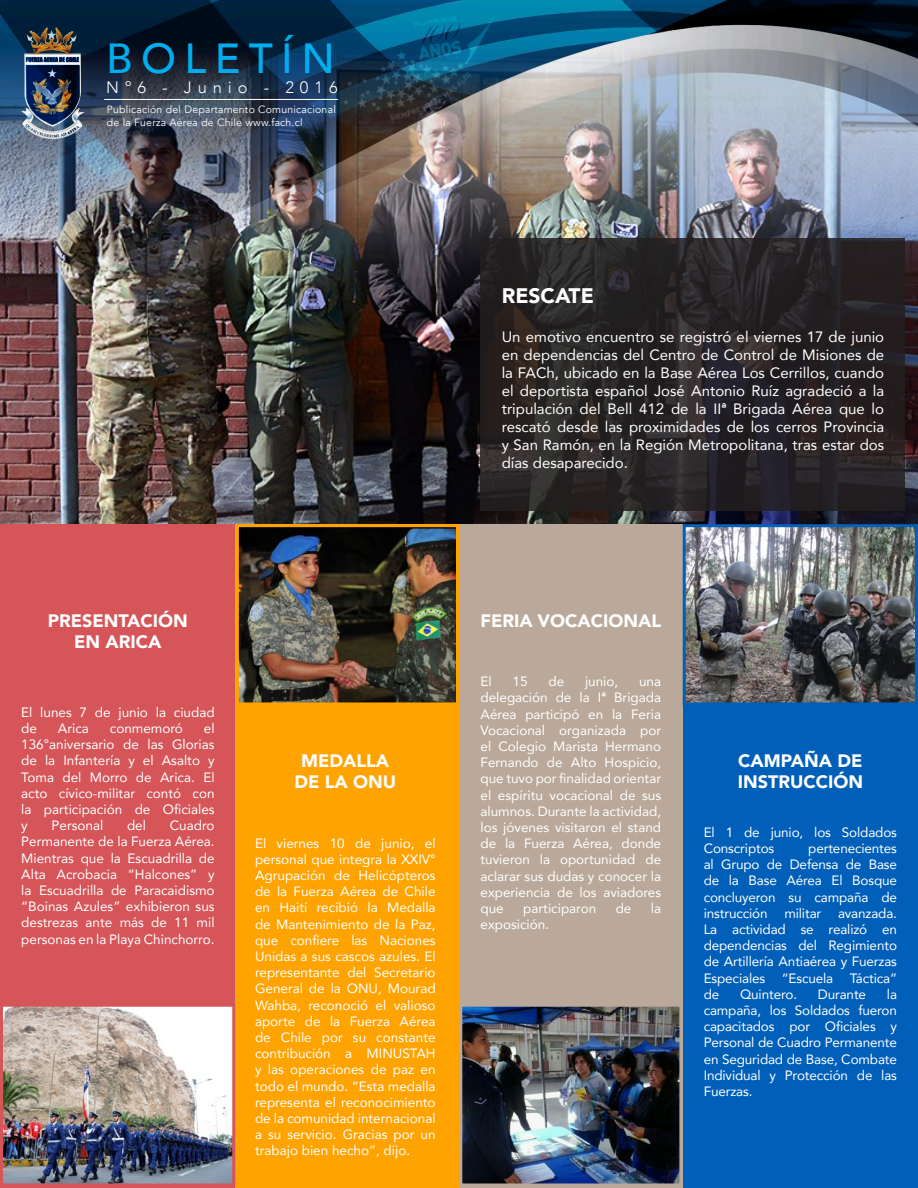
<style>
.page{position:relative;width:918px;height:1188px;background:#fff}
.page>*{position:absolute;margin:0;border:0;box-sizing:border-box;transform-origin:0 0}
.t1{font:500 42px "Avenir";letter-spacing:.2em;color:#00aeef}
.t2{font:900 21px "Avenir";color:#fff}
.t3{font:900 18px/21.6px "Avenir";color:#fff}
.t4{font:300 16.5px "Avenir";letter-spacing:.36em;color:#fff}
.t5{font:15px/18px "Avenir";color:#fff;text-align:justify}
.t6{font:13.5px/16.2px "Avenir";color:#fff;text-align:justify}
.t7{font:10.5px/12.6px "Avenir";letter-spacing:.02em;color:#fff}
</style>
<div class="page">
<div style="left:683px;top:524px;width:235px;height:664px;background:#005fb9"></div>
<img style="left:0;top:344px;width:918px;height:180px">
<div style="left:0;top:524px;width:235px;height:664px;background:#d55559"></div>
<div style="left:459px;top:524px;width:224px;height:664px;background:#baa99a"></div>
<div style="left:235px;top:524px;width:224px;height:664px;background:#ffa300"></div>
<img style="left:0;top:0;width:918px;height:344px">
<img style="left:313px;top:0;width:214px;height:139px">
<img style="left:21px;top:28px;width:36px;height:95px">
<hr style="left:104px;top:99px;width:234px;height:1px;background:#fff">
<svg style="left:480px;top:239px;width:425px;height:272px;background:#272325"></svg>
<img style="left:4px;top:1008px;width:227px;height:174px">
<div style="left:0;top:1004px;width:235px;height:182px;border:3px solid #d55559"></div>
<img style="left:240px;top:528px;width:215px;height:173px">
<div style="left:236px;top:524px;width:223px;height:181px;border:3px solid #ffa300"></div>
<img style="left:463px;top:1008px;width:215px;height:174px">
<div style="left:459px;top:1004px;width:223px;height:182px;border:3px solid #baa99a"></div>
<img style="left:687px;top:528px;width:227px;height:173px">
<div style="left:683px;top:524px;width:235px;height:181px;border:3px solid #005fb9"></div>
<p class="t1" style="left:106px;top:22px;width:230px">BOLETÍN</p>
<p class="t4" style="left:106px;top:78px;width:233px">Nº6 - Junio - 2016</p>
<p class="t7" style="left:107px;top:104px;width:230px">Publicación del Departamento Comunicacional de la Fuerza Aérea de Chile www.fach.cl</p>
<p class="t2" style="left:502px;top:277px;width:94px">RESCATE</p>
<p class="t5" style="left:502px;top:328px;width:384px">Un emotivo encuentro se registró el viernes 17 de junio en dependencias del Centro de Control de Misiones de la FACh, ubicado en la Base Aérea Los Cerrillos, cuando el deportista español José Antonio Ruíz agradeció a la tripulación del Bell 412 de la IIª Brigada Aérea que lo rescató desde las proximidades de los cerros Provincia y San Ramón, en la Región Metropolitana, tras estar dos días desaparecido.</p>
<p class="t3" style="left:48px;top:609px;width:142px">PRESENTACIÓN</p>
<p class="t3" style="left:74px;top:631px;width:89px">EN ARICA</p>
<p class="t6" style="left:21px;top:704px;width:195px">El lunes 7 de junio la ciudad de</p>
<p class="t6" style="left:21px;top:720px;width:195px;text-indent:183px">el 136°aniversario de las Glorias de la Infantería y el Asalto y Toma del Morro de Arica. El acto cívico-militar contó con la participación de Oficiales y</p>
<p class="t6" style="left:58px;top:720px;width:33px">Arica</p>
<p class="t6" style="left:110px;top:720px;width:75px">conmemoró</p>
<p class="t6" style="left:21px;top:817px;width:195px;text-indent:149px">Cuadro Permanente de la Fuerza Aérea.<br>Mientras que la Escuadrilla de Alta Acrobacia “Halcones” y la Escuadrilla de Paracaidismo “Boinas Azules” exhibieron sus destrezas ante más de 11 mil personas en la Playa Chinchorro.</p>
<p class="t6" style="left:52px;top:817px;width:53px">Personal</p>
<p class="t6" style="left:127px;top:817px;width:20px">del</p>
<p class="t3" style="left:301px;top:749px;width:90px">MEDALLA</p>
<p class="t3" style="left:294px;top:771px;width:103px">DE LA ONU</p>
<p class="t6" style="left:255px;top:834px;width:182px">El viernes 10 de junio, el personal que integra la XXIV° Agrupación de Helicópteros de la Fuerza Aérea de Chile en Haití recibió la Medalla de Mantenimiento de la Paz, que confiere las Naciones Unidas a sus cascos azules. El representante del Secretario General de la ONU, Mourad Wahba, reconoció el valioso aporte de la Fuerza Aérea de Chile por su constante contribución a MINUSTAH y las operaciones de paz en todo el mundo. “Esta medalla representa el reconocimiento de la comunidad internacional a su servicio. Gracias por un trabajo bien hecho”, dijo.</p>
<p class="t3" style="left:481px;top:609px;width:182px">FERIA VOCACIONAL</p>
<p class="t6" style="left:481px;top:673px;width:13px">El</p>
<p class="t6" style="left:513px;top:673px;width:17px">15</p>
<p class="t6" style="left:548px;top:673px;width:17px">de</p>
<p class="t6" style="left:585px;top:673px;width:35px">junio,</p>
<p class="t6" style="left:481px;top:673px;width:182px;text-indent:159px">una delegación de la Iª Brigada Aérea participó en la Feria Vocacional organizada por el Colegio Marista Hermano Fernando de Alto Hospicio, que tuvo por finalidad orientar el espíritu vocacional de sus alumnos. Durante la actividad, los jóvenes visitaron el stand de la Fuerza Aérea, donde tuvieron la oportunidad de aclarar sus dudas y conocer la experiencia de los aviadores que</p>
<p class="t6" style="left:523px;top:900px;width:75px">participaron</p>
<p class="t6" style="left:616px;top:900px;width:17px">de</p>
<p class="t6" style="left:651px;top:900px;width:12px">la</p>
<p class="t6" style="left:481px;top:916px;width:70px">exposición.</p>
<p class="t3" style="left:738px;top:749px;width:127px">CAMPAÑA DE<br>INSTRUCCIÓN</p>
<p class="t6" style="left:704px;top:824px;width:195px">El 1 de junio, los Soldados<br>Conscriptos</p>
<p class="t6" style="left:704px;top:840px;width:195px;text-indent:105px">pertenecientes al Grupo de Defensa de Base de la Base Aérea El Bosque concluyeron su campaña de instrucción militar avanzada.<br>La actividad se realizó en dependencias del Regimiento de Artillería Antiaérea y Fuerzas Especiales “Escuela Táctica” de</p>
<p class="t6" style="left:704px;top:986px;width:195px;text-indent:183px">la campaña, los Soldados fueron capacitados por Oficiales y Personal de Cuadro Permanente en Seguridad de Base, Combate Individual y Protección de las Fuerzas.</p>
<p class="t6" style="left:740px;top:986px;width:58px">Quintero.</p>
<p class="t6" style="left:818px;top:986px;width:50px">Durante</p>
</div>
